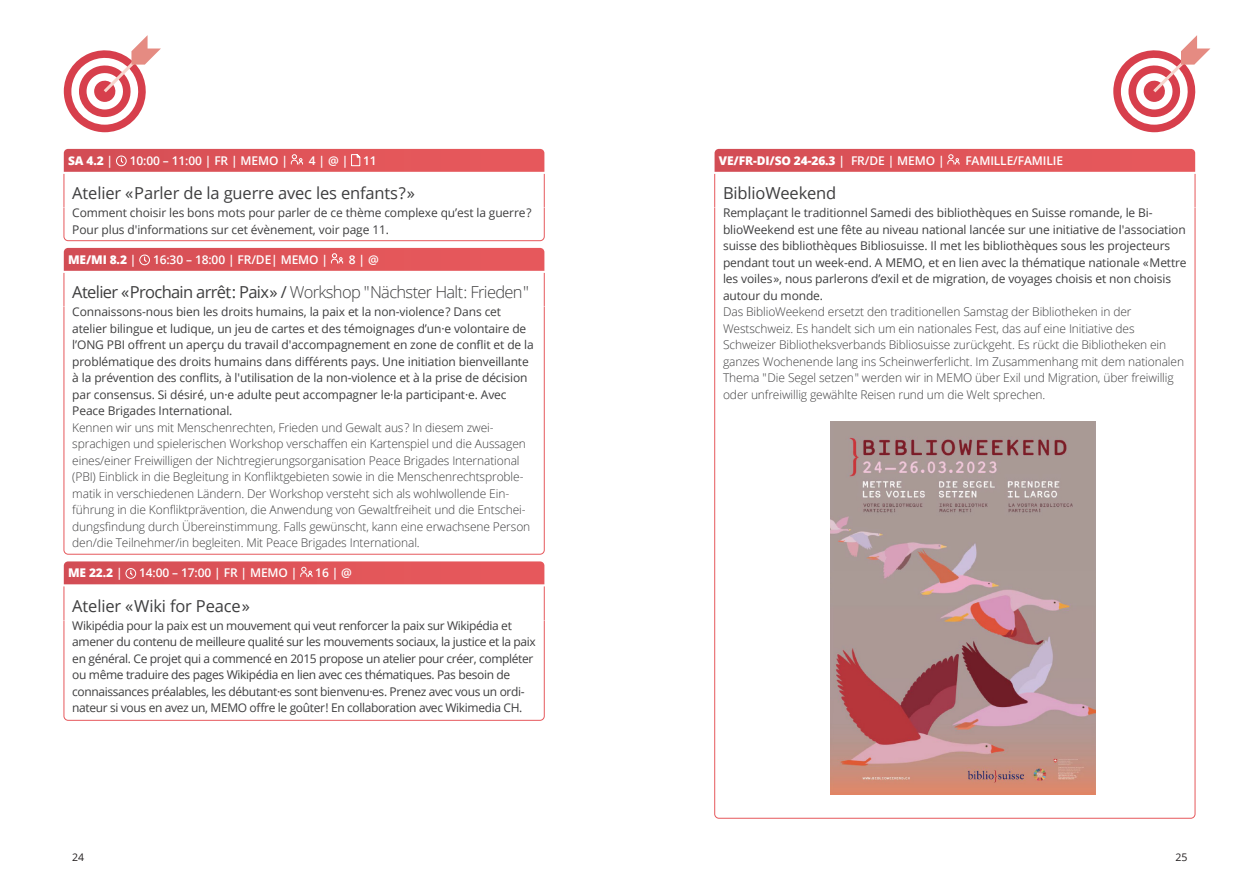
<style>
.page{position:relative;width:1259px;height:893px;background:#fff}
.page>*{position:absolute;margin:0;border:0;box-sizing:border-box;transform-origin:0 0}
.t1{font:16.5px "Open Sans";letter-spacing:-.01em;color:#3e3e3f}
.t2{font:300 16.5px "Open Sans";letter-spacing:-.04em;color:#3e3e3f}
.t3{font:300 12px/16.5px "Open Sans";letter-spacing:-.01em;color:#3e3e3f}
.t4{font:12px/16.5px "Open Sans";letter-spacing:-.01em;color:#3e3e3f}
.t5{font:12px/16.5px "Open Sans";letter-spacing:-.03em;color:#3e3e3f}
.t6{font:600 12px "Open Sans";letter-spacing:-.01em;color:#fff}
.t7{font:800 12px "Open Sans";letter-spacing:-.01em;color:#fff}
.t8{font:10.5px "Open Sans";color:#231f20}
.s1{font-weight:600}
.s2{font-weight:400}
</style>
<div class="page">
<svg style="left:64px;top:35px;width:97px;height:97px"></svg>
<svg style="left:1113px;top:35px;width:97px;height:97px"></svg>
<hr style="left:64px;top:174px;width:1px;height:33px;background:#e6585c">
<hr style="left:544px;top:174px;width:1px;height:33px;background:#e6585c">
<svg style="left:64px;top:208px;width:480px;height:33px"></svg>
<hr style="left:64px;top:273px;width:1px;height:33px;background:#e6585c">
<hr style="left:544px;top:273px;width:1px;height:33px;background:#e6585c">
<svg style="left:64px;top:307px;width:480px;height:247px"></svg>
<hr style="left:64px;top:586px;width:1px;height:34px;background:#e6585c">
<hr style="left:544px;top:586px;width:1px;height:34px;background:#e6585c">
<svg style="left:64px;top:620px;width:480px;height:101px"></svg>
<svg style="left:64px;top:149px;width:480px;height:23px;background:#df565b"></svg>
<svg style="left:64px;top:248px;width:480px;height:23px;background:#de565b"></svg>
<svg style="left:64px;top:561px;width:480px;height:23px;background:#df585d"></svg>
<hr style="left:714px;top:174px;width:1px;height:33px;background:#e6585c">
<hr style="left:1194px;top:174px;width:1px;height:33px;background:#e6585c">
<svg style="left:714px;top:208px;width:481px;height:610px"></svg>
<svg style="left:714px;top:149px;width:481px;height:23px;background:#de565b"></svg>
<img style="left:830px;top:421px;width:265px;height:374px">
<p class="t7" style="left:68px;top:151px;width:47px">SA 4.2 <span class="s1">|</span></p>
<p class="t6" style="left:130px;top:152px;width:160px">10:00 – 11:00 | FR | MEMO |</p>
<p class="t6" style="left:309px;top:152px;width:69px">4 | @ | 11</p>
<h1 class="t1" style="left:72px;top:182px;width:344px">Atelier «Parler de la guerre avec les enfants?»</h1>
<p class="t4" style="left:72px;top:204px;width:461px">Comment choisir les bons mots pour parler de ce thème complexe qu’est la guerre ?<br>Pour plus d'informations sur cet évènement, voir page 11.</p>
<p class="t7" style="left:68px;top:250px;width:70px">ME/MI 8.2 <span class="s1">|</span></p>
<p class="t6" style="left:153px;top:251px;width:177px">16:30 – 18:00 | FR/DE| MEMO |</p>
<p class="t6" style="left:349px;top:251px;width:31px">8 | @</p>
<h1 class="t2" style="left:72px;top:281px;width:458px"><span class="s2">Atelier «Prochain arrêt: Paix» /</span> Workshop "Nächster Halt: Frieden"</h1>
<p class="t4" style="left:72px;top:303px;width:463px">Connaissons-nous bien les droits humains, la paix et la non-violence ? Dans cet atelier bilingue et ludique, un jeu de cartes et des témoignages d’un·e volontaire de l’ONG PBI offrent un aperçu du travail d'accompagnement en zone de conflit et de la problématique des droits humains dans différents pays. Une initiation bienveillante à la prévention des conflits, à l'utilisation de la non-violence et à la prise de décision par consensus. Si désiré, un·e adulte peut accompagner le·la participant·e. Avec Peace Brigades International.</p>
<p class="t3" style="left:72px;top:419px;width:459px">Kennen wir uns mit Menschenrechten, Frieden und Gewalt aus? In diesem zwei&shy;sprachigen und spielerischen Workshop verschaffen ein Kartenspiel und die Aussagen eines/einer Freiwilligen der Nichtregierungsorganisation Peace Brigades International (PBI) Einblick in die Begleitung in Konfliktgebieten sowie in die Menschenrechtsproble&shy;matik in verschiedenen Ländern. Der Workshop versteht sich als wohlwollende Ein&shy;führung in die Konfliktprävention, die Anwendung von Gewaltfreiheit und die Entschei&shy;dungsfindung durch Übereinstimmung. Falls gewünscht, kann eine erwachsene Person den/die Teilnehmer/in begleiten. Mit Peace Brigades International.</p>
<p class="t7" style="left:68px;top:564px;width:56px">ME 22.2 <span class="s1">|</span></p>
<p class="t6" style="left:139px;top:564px;width:160px">14:00 – 17:00 | FR | MEMO |</p>
<p class="t6" style="left:315px;top:564px;width:38px">16 | @</p>
<h1 class="t1" style="left:72px;top:594px;width:179px">Atelier «Wiki for Peace»</h1>
<p class="t5" style="left:72px;top:617px;width:465px">Wikipédia pour la paix est un mouvement qui veut renforcer la paix sur Wikipédia et amener du contenu de meilleure qualité sur les mouvements sociaux, la justice et la paix en général. Ce projet qui a commencé en 2015 propose un atelier pour créer, compléter ou même traduire des pages Wikipédia en lien avec ces thématiques. Pas besoin de connaissances préalables, les débutant·es sont bienvenu·es. Prenez avec vous un ordi&shy;nateur si vous en avez un, MEMO offre le goûter ! En collaboration avec Wikimedia CH.</p>
<p class="t7" style="left:719px;top:151px;width:227px">VE/FR-DI/SO 24-26.3 <span class="s1">| FR/DE | MEMO |</span></p>
<p class="t6" style="left:965px;top:152px;width:99px">FAMILLE/FAMILIE</p>
<h1 class="t1" style="left:723px;top:182px;width:115px">BiblioWeekend</h1>
<p class="t4" style="left:723px;top:204px;width:465px">Remplaçant le traditionnel Samedi des bibliothèques en Suisse romande, le Bi&shy;blioWeekend est une fête au niveau national lancée sur une initiative de l'association suisse des bibliothèques Bibliosuisse. Il met les bibliothèques sous les projecteurs pendant tout un week-end. A MEMO, et en lien avec la thématique nationale « Mettre les voiles », nous parlerons d’exil et de migration, de voyages choisis et non choisis autour du monde.</p>
<p class="t3" style="left:723px;top:303px;width:462px">Das BiblioWeekend ersetzt den traditionellen Samstag der Bibliotheken in der Westschweiz. Es handelt sich um ein nationales Fest, das auf eine Initiative des Schweizer Bibliotheksverbands Bibliosuisse zurückgeht. Es rückt die Bibliotheken ein ganzes Wochenende lang ins Scheinwerferlicht. Im Zusammenhang mit dem nationalen Thema "Die Segel setzen" werden wir in MEMO über Exil und Migration, über freiwillig oder unfreiwillig gewählte Reisen rund um die Welt sprechen.</p>
<p class="t8" style="left:72px;top:850px;width:14px">24</p>
<p class="t8" style="left:1175px;top:850px;width:14px">25</p>
</div>
